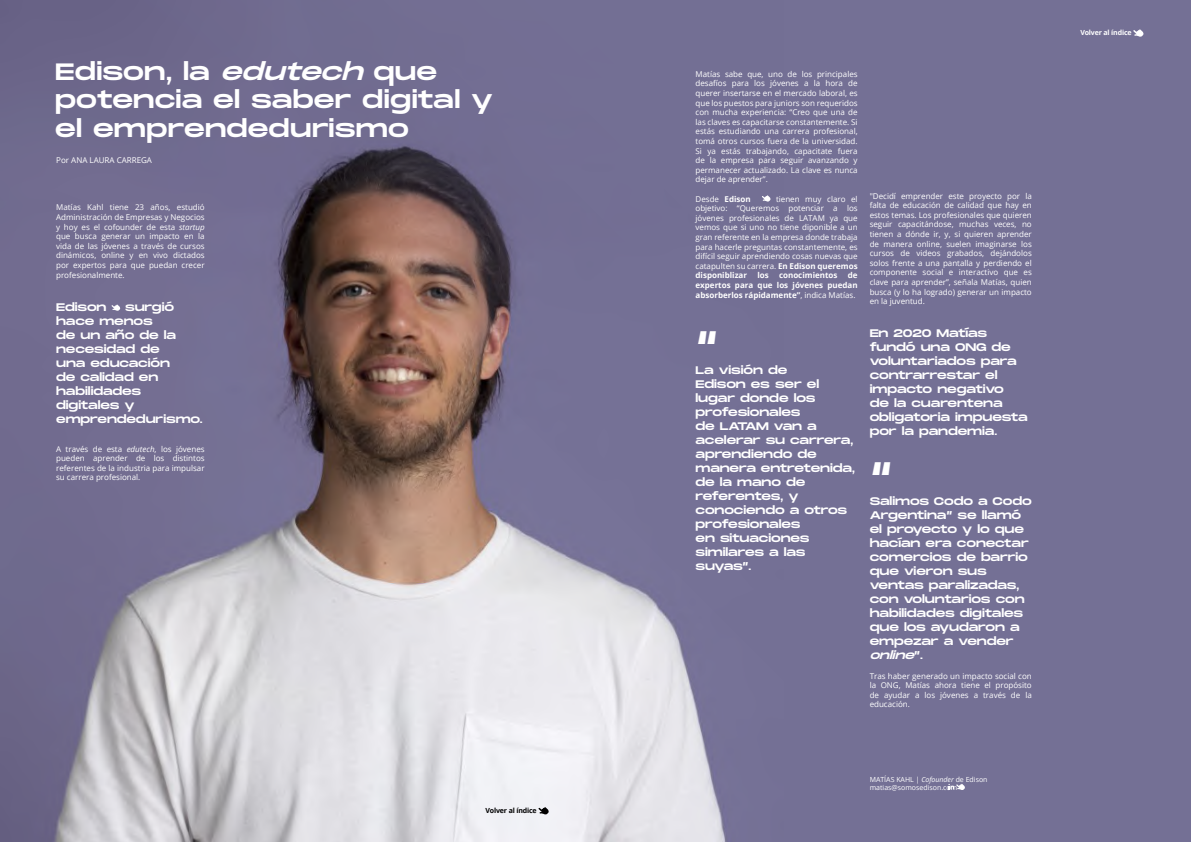
<style>
.page{position:relative;width:1191px;height:842px;background:#747095}
.page>*{position:absolute;margin:0;border:0;box-sizing:border-box;transform-origin:0 0}
.t1{font:40px "Monument Extended";color:#fff}
.t2{font:23.6px/28.4px "Monument Extended";letter-spacing:.005em;color:#fff}
.t3{font:11px/14px "Monument Extended";letter-spacing:-.01em;color:#fff}
.t4{font:8px/9.6px "Open Sans";color:#fff;text-align:justify}
.t5{font:700 8px/9.6px "Open Sans";color:#fff;text-align:justify}
.t6{font:7px/8.4px "Open Sans";color:#fff}
.t7{font:700 7px "Open Sans";letter-spacing:-.02em;color:#000}
.t8{font:700 7px "Open Sans";letter-spacing:-.02em;color:#fff}
.s1{font-style:italic}
.s2{font-weight:400}
.s3{font-weight:700}
</style>
<div class="page">
<img style="left:0;top:0;width:726px;height:842px">
<svg style="left:111px;top:304px;width:10px;height:7px"></svg>
<svg style="left:762px;top:195px;width:9px;height:7px"></svg>
<svg style="left:948px;top:784px;width:17px;height:6px"></svg>
<svg style="left:538px;top:807px;width:11px;height:8px"></svg>
<svg style="left:1133px;top:29px;width:11px;height:8px"></svg>
<h2 class="t2" style="left:55px;top:57px;width:439px">Edison, la <span class="s1">edutech</span> que potencia el saber digital y el emprendedurismo</h2>
<p class="t4" style="left:56px;top:155px;width:97px">Por ANA LAURA CARREGA</p>
<p class="t4" style="left:56px;top:202px;width:150px">Matías Kahl tiene 23 años, estudió Administración de Empresas y Negocios y hoy es el cofounder de esta <span class="s1">startup </span>que busca generar un impacto en la vida de las jóvenes a través de cursos dinámicos, online y en vivo dictados por expertos para que puedan crecer profesionalmente.</p>
<h3 class="t3" style="left:56px;top:300px;width:52px">Edison</h3>
<h3 class="t3" style="left:56px;top:300px;width:148px;text-indent:69px">surgió hace menos<br>de un año de la necesidad de<br>una educación<br>de calidad en habilidades digitales y emprendedurismo.</h3>
<p class="t4" style="left:56px;top:444px;width:150px">A través de esta <span class="s1">edutech</span>, los jóvenes pueden aprender de los distintos referentes de la industria para impulsar su carrera profesional.</p>
<p class="t7" style="left:485px;top:805px;width:53px">Volver al índice</p>
<p class="t4" style="left:695px;top:69px;width:164px">Matías sabe que, uno de los principales desafíos para los jóvenes a la hora de querer insertarse en el mercado laboral, es que los puestos para juniors son requeridos con mucha experiencia: “Creo que una de las claves es capacitarse constantemente. Si estás estudiando una carrera profesional, tomá otros cursos fuera de la universidad.<br>Si ya estás trabajando, capacitate fuera de la empresa para seguir avanzando y permanecer actualizado. La clave es nunca dejar de aprender”.</p>
<p class="t5" style="left:695px;top:194px;width:57px"><span class="s2">Desde</span> Edison</p>
<p class="t4" style="left:695px;top:194px;width:164px;text-indent:81px">tienen muy claro el objetivo: “Queremos potenciar a los jóvenes profesionales de LATAM ya que vemos que si uno no tiene diponible a un gran referente en la empresa donde trabaja para hacerle preguntas constantemente, es difícil seguir aprendiendo cosas nuevas que catapulten su carrera. <span class="s3">En Edison queremos disponiblizar</span></p>
<p class="t5" style="left:695px;top:270px;width:164px;text-indent:152px">de expertos para que los jóvenes puedan absorberlos rápidamente”<span class="s2">, indica Matías.</span></p>
<h1 class="t1" style="left:695px;top:316px;width:24px">“</h1>
<h3 class="t3" style="left:695px;top:362px;width:161px">La visión de<br>Edison es ser el lugar donde los profesionales<br>de LATAM van a acelerar su carrera, aprendiendo de manera entretenida, de la mano de referentes, y conociendo a otros profesionales<br>en situaciones similares a las suyas”.</h3>
<p class="t5" style="left:757px;top:270px;width:13px">los</p>
<p class="t5" style="left:779px;top:270px;width:60px">conocimientos</p>
<p class="t4" style="left:869px;top:191px;width:164px">"Decidí emprender este proyecto por la falta de educación de calidad que hay en estos temas. Los profesionales que quieren seguir capacitándose, muchas veces, no tienen a dónde ir, y, si quieren aprender de manera online, suelen imaginarse los cursos de videos grabados, dejándolos solos frente a una pantalla y perdiendo el componente social e interactivo que es clave para aprender”, señala Matías, quien busca (y lo ha logrado) generar un impacto en la juventud.</p>
<h3 class="t3" style="left:869px;top:326px;width:160px">En 2020 Matías fundó una ONG de voluntariados para contrarrestar el impacto negativo<br>de la cuarentena obligatoria impuesta por la pandemia.</h3>
<h1 class="t1" style="left:869px;top:448px;width:24px">“</h1>
<h3 class="t3" style="left:869px;top:494px;width:164px">Salimos Codo a Codo<br>Argentina” se llamó el proyecto y lo que hacían era conectar comercios de barrio que vieron sus ventas paralizadas, con voluntarios con habilidades digitales que los ayudaron a empezar a vender <span class="s1">online</span>” .</h3>
<p class="t4" style="left:869px;top:671px;width:164px">Tras haber generado un impacto social con la ONG, Matías ahora tiene el propósito de ayudar a los jóvenes a través de la educación.</p>
<p class="t6" style="left:869px;top:774px;width:119px">MATÍAS KAHL | <span class="s1">Cofounder</span> de Edison matias@somosedison.com</p>
<p class="t8" style="left:1080px;top:28px;width:53px">Volver al índice</p>
</div>
